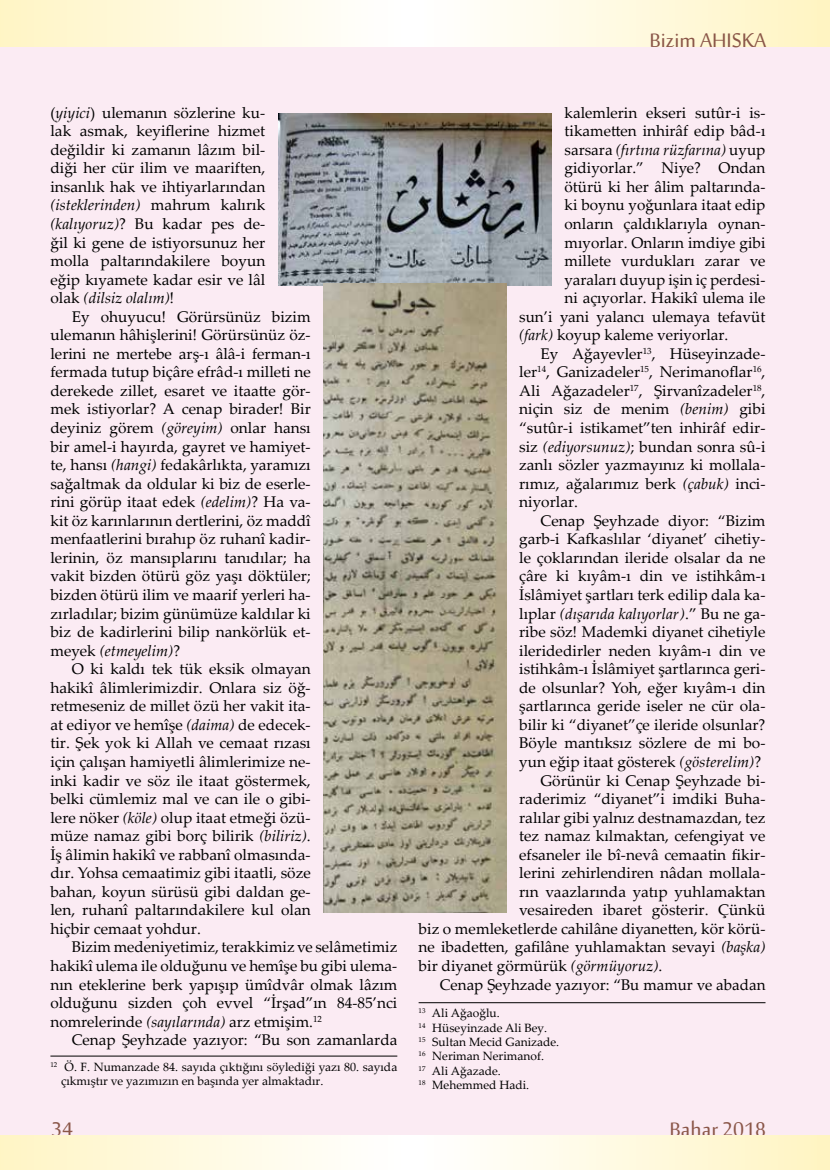
<style>
.page{position:relative;width:830px;height:1170px;background:#fff}
.page>*{position:absolute;margin:0;border:0;box-sizing:border-box;transform-origin:0 0}
.t1{font:27px "Sakkal Majalla";color:#8a5648}
.t2{font:15.45px/18.6px "Palatino Linotype";color:#000;text-align:justify}
.t3{font:italic 15.45px "Palatino Linotype";color:#000}
.t4{font:12px/14.4px "Palatino Linotype";color:#000}
.s1{font-style:italic}
.s2{font-style:normal}
</style>
<div class="page">
<div style="left:0;top:32px;width:829px;height:1106px;background:#fbebf3"></div>
<hr style="left:50px;top:1055px;width:347px;height:1px;background:#000">
<hr style="left:418px;top:1002px;width:347px;height:1px;background:#000">
<img style="left:278px;top:114px;width:273px;height:172px">
<img style="left:323px;top:284px;width:183px;height:628px">
<svg style="left:0;top:0;width:829px;height:47px"></svg>
<svg style="left:0;top:1135px;width:829px;height:2px"></svg>
<svg style="left:0;top:1139px;width:829px;height:30px"></svg>
<h1 class="t1" style="left:649px;top:22px;width:118px">Bizim AHISKA</h1>
<p class="t2" style="left:50px;top:103px;width:216px">(<span class="s1">yiyici</span>) ulemanın sözlerine ku&shy;lak asmak, keyiflerine hizmet değildir ki zamanın lâzım bil&shy;diği her cür ilim ve maariften, insanlık hak ve ihtiyarlarından <span class="s1">(isteklerinden)</span> mahrum kalırık <span class="s1">(kalıyoruz)</span>? Bu kadar pes de&shy;ğil ki gene de istiyorsunuz her molla paltarındakilere boyun eğip kıyamete kadar esir ve lâl olak <span class="s1">(dilsiz olalım)</span>!</p>
<p class="t2" style="left:50px;top:306px;width:262px;text-indent:21px">Ey ohuyucu! Görürsünüz bizim ulemanın hâhişlerini! Görürsünüz öz&shy;lerini ne mertebe arş-ı âlâ-i ferman-ı fermada tutup biçâre efrâd-ı milleti ne derekede zillet, esaret ve itaatte gör&shy;mek istiyorlar? A cenap birader! Bir deyiniz görem <span class="s1">(göreyim)</span> onlar hansı bir amel-i hayırda, gayret ve hamiyet&shy;te, hansı <span class="s1">(hangi)</span> fedakârlıkta, yaramızı sağaltmak da oldular ki biz de eserle&shy;rini görüp itaat edek <span class="s1">(edelim)</span>? Ha va&shy;kit öz karınlarının dertlerini, öz maddî menfaatlerini bırahıp öz ruhanî kadir&shy;lerinin, öz mansıplarını tanıdılar; ha vakit bizden ötürü göz yaşı döktüler; bizden ötürü ilim ve maarif yerleri ha&shy;zırladılar; bizim günümüze kaldılar ki biz de kadirlerini bilip nankörlük et&shy;meyek <span class="s1">(etmeyelim)</span>?</p>
<p class="t2" style="left:50px;top:659px;width:262px;text-indent:21px">O ki kaldı tek tük eksik olmayan hakikî âlimlerimizdir. Onlara siz öğ&shy;retmeseniz de millet özü her vakit ita&shy;at ediyor ve hemîşe <span class="s1">(daima)</span> de edecek&shy;tir. Şek yok ki Allah ve cemaat rızası için çalışan hamiyetli âlimlerimize ne&shy;inki kadir ve söz ile itaat göstermek, belki cümlemiz mal ve can ile o gibi&shy;lere nöker <span class="s1">(köle)</span> olup itaat etmeği özü&shy;müze namaz gibi borç bilirik <span class="s1">(biliriz)</span>.<br>İş âlimin hakikî ve rabbanî olmasında&shy;dır. Yohsa cemaatimiz gibi itaatli, söze bahan, koyun sürüsü gibi daldan ge&shy;len, ruhanî paltarındakilere kul olan hiçbir cemaat yohdur.</p>
<p class="t2" style="left:50px;top:937px;width:348px;text-indent:21px">Bizim medeniyetimiz, terakkimiz ve selâmetimiz hakikî ulema ile olduğunu ve hemîşe bu gibi ulema&shy;nın eteklerine berk yapışıp ümîdvâr olmak lâzım olduğunu sizden çoh evvel “İrşad”ın 84-85’nci nomrelerinde <span class="s1">(sayılarında)</span> arz etmişim.<sup>12</sup></p>
<p class="t2" style="left:72px;top:1030px;width:327px">Cenap Şeyhzade yazıyor: “Bu son zamanlarda</p>
<p class="t4" style="left:61px;top:1058px;width:337px;text-indent:-11px"><sup>12</sup> Ö. F. Numanzade 84. sayıda çıktığını söylediği yazı 80. sayıda çıkmıştır ve yazımızın en başında yer almaktadır.</p>
<p class="t2" style="left:564px;top:103px;width:202px">kalemlerin ekseri sutûr-i is-</p>
<p class="t2" style="left:564px;top:121px;width:202px">tikametten inhirâf edip bâd-ı</p>
<p class="t3" style="left:564px;top:138px;width:202px"><span class="s2">sarsara</span> (fırtına rüzfarına) <span class="s2">uyup</span></p>
<p class="t2" style="left:564px;top:158px;width:202px">gidiyorlar.” Niye? Ondan</p>
<p class="t2" style="left:564px;top:177px;width:202px">ötürü ki her âlim paltarında-</p>
<p class="t2" style="left:564px;top:195px;width:202px">ki boynu yoğunlara itaat edip</p>
<p class="t2" style="left:564px;top:214px;width:202px">onların çaldıklarıyla oynan-</p>
<p class="t2" style="left:564px;top:232px;width:202px">mıyorlar. Onların imdiye gibi</p>
<p class="t2" style="left:564px;top:251px;width:202px">millete vurdukları zarar ve</p>
<p class="t2" style="left:564px;top:269px;width:202px">yaraları duyup işin iç perdesi-</p>
<p class="t2" style="left:564px;top:288px;width:202px">ni açıyorlar. Hakikî ulema ile</p>
<p class="t2" style="left:519px;top:306px;width:248px">sun’i yani yalancı ulemaya tefavüt</p>
<p class="t2" style="left:519px;top:325px;width:211px"><span class="s1">(fark)</span> koyup kaleme veriyorlar.</p>
<p class="t2" style="left:540px;top:344px;width:226px">Ey Ağayevler<sup>13</sup>, Hüseyinzade-</p>
<p class="t2" style="left:519px;top:362px;width:248px">ler<sup>14</sup>, Ganizadeler<sup>15</sup>, Nerimanoflar<sup>16</sup>,</p>
<p class="t2" style="left:519px;top:381px;width:248px">Ali Ağazadeler<sup>17</sup>, Şirvanîzadeler<sup>18</sup>,</p>
<p class="t2" style="left:519px;top:399px;width:248px">niçin siz de menim <span class="s1">(benim)</span> gibi</p>
<p class="t2" style="left:519px;top:418px;width:248px">“sutûr-i istikamet”ten inhirâf edir-</p>
<p class="t2" style="left:519px;top:436px;width:248px">siz <span class="s1">(ediyorsunuz)</span>; bundan sonra sû-i</p>
<p class="t2" style="left:519px;top:455px;width:248px">zanlı sözler yazmayınız ki mollala-</p>
<p class="t2" style="left:519px;top:473px;width:248px">rımız, ağalarımız berk <span class="s1">(çabuk)</span> inci-</p>
<p class="t2" style="left:519px;top:492px;width:60px">niyorlar.</p>
<p class="t2" style="left:540px;top:510px;width:226px">Cenap Şeyhzade diyor: “Bizim</p>
<p class="t2" style="left:519px;top:529px;width:248px">garb-i Kafkaslılar ‘diyanet’ cihetiy-</p>
<p class="t2" style="left:519px;top:547px;width:248px">le çoklarından ileride olsalar da ne</p>
<p class="t2" style="left:519px;top:566px;width:248px">çâre ki kıyâm-ı din ve istihkâm-ı</p>
<p class="t2" style="left:519px;top:585px;width:248px">İslâmiyet şartları terk edilip dala ka-</p>
<p class="t3" style="left:519px;top:602px;width:248px"><span class="s2">lıplar</span> (dışarıda kalıyorlar)<span class="s2">.” Bu ne ga-</span></p>
<p class="t2" style="left:519px;top:622px;width:248px">ribe söz! Mademki diyanet cihetiyle</p>
<p class="t2" style="left:519px;top:640px;width:248px">ileridedirler neden kıyâm-ı din ve</p>
<p class="t2" style="left:519px;top:659px;width:248px">istihkâm-ı İslâmiyet şartlarınca geri-</p>
<p class="t2" style="left:519px;top:677px;width:248px">de olsunlar? Yoh, eğer kıyâm-ı din</p>
<p class="t2" style="left:519px;top:696px;width:248px">şartlarınca geride iseler ne cür ola-</p>
<p class="t2" style="left:519px;top:714px;width:248px">bilir ki “diyanet”çe ileride olsunlar?</p>
<p class="t2" style="left:519px;top:733px;width:248px">Böyle mantıksız sözlere de mi bo-</p>
<p class="t2" style="left:519px;top:751px;width:243px">yun eğip itaat gösterek <span class="s1">(gösterelim)</span>?</p>
<p class="t2" style="left:540px;top:770px;width:226px">Görünür ki Cenap Şeyhzade bi-</p>
<p class="t2" style="left:519px;top:788px;width:248px">raderimiz “diyanet”i imdiki Buha-</p>
<p class="t2" style="left:519px;top:807px;width:248px">ralılar gibi yalnız destnamazdan, tez</p>
<p class="t2" style="left:519px;top:826px;width:248px">tez namaz kılmaktan, cefengiyat ve</p>
<p class="t2" style="left:519px;top:844px;width:248px">efsaneler ile bî-nevâ cemaatin fikir-</p>
<p class="t2" style="left:519px;top:863px;width:248px">lerini zehirlendiren nâdan mollala-</p>
<p class="t2" style="left:519px;top:881px;width:248px">rın vaazlarında yatıp yuhlamaktan</p>
<p class="t2" style="left:519px;top:900px;width:248px">vesaireden ibaret gösterir. Çünkü</p>
<p class="t2" style="left:418px;top:918px;width:348px">biz o memleketlerde cahilâne diyanetten, kör körü-</p>
<p class="t2" style="left:418px;top:937px;width:348px">ne ibadetten, gafilâne yuhlamaktan sevayi <span class="s1">(başka)</span></p>
<p class="t2" style="left:418px;top:955px;width:245px">bir diyanet görmürük <span class="s1">(görmüyoruz)</span>.</p>
<p class="t2" style="left:439px;top:974px;width:327px">Cenap Şeyhzade yazıyor: “Bu mamur ve abadan</p>
<p class="t4" style="left:418px;top:1005px;width:142px"><sup>13</sup> Ali Ağaoğlu.<br><sup>14</sup> Hüseyinzade Ali Bey.<br><sup>15</sup> Sultan Mecid Ganizade.<br><sup>16</sup> Neriman Nerimanof.<br><sup>17</sup> Ali Ağazade.<br><sup>18</sup> Mehemmed Hadi.</p>
<h1 class="t1" style="left:51px;top:1110px;width:23px">34</h1>
<h1 class="t1" style="left:669px;top:1110px;width:98px">Bahar 2018</h1>
</div>
